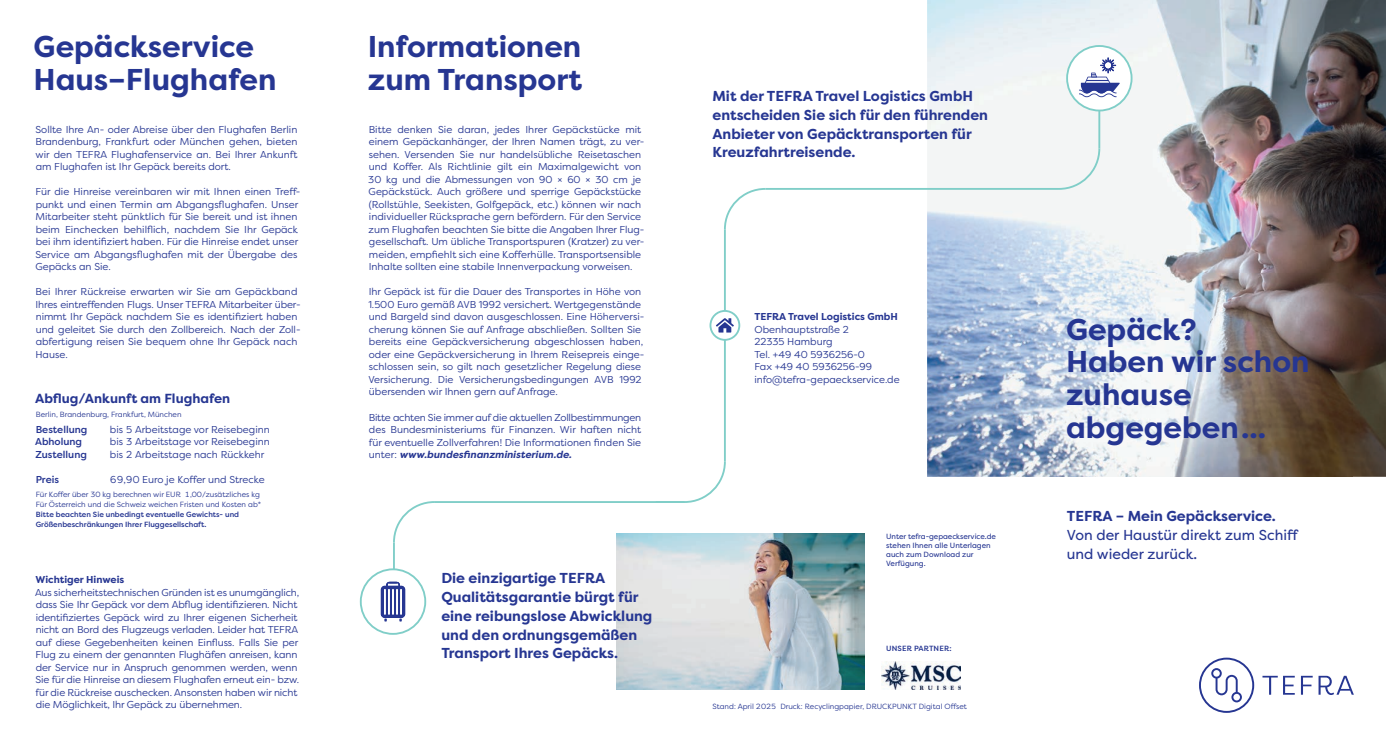
<style>
.page{position:relative;width:1386px;height:745px;background:#fff}
.page>*{position:absolute;margin:0;border:0;box-sizing:border-box;transform-origin:0 0}
.t1{font:700 30px/32.5px "Filson Pro";color:#263692}
.t2{font:700 14.38px/18.8px "Filson Pro";color:#263692}
.t3{font:14.38px/18.8px "Filson Pro";color:#263692}
.t4{font:700 13.12px "Filson Pro";color:#263692}
.t5{font:10px/12.5px "Filson Pro";color:#263692}
.t6{font:700 10px "Filson Pro";color:#263692}
.t7{font:500 10px "Filson Pro";color:#263692}
.t8{font:7.5px/10px "Filson Pro";color:#263692}
.t9{font:500 7.5px/10px "Filson Pro";color:#263692}
.t10{font:7.5px/9px "Filson Pro";color:#263692}
.t11{font:500 7.5px "Filson Pro";letter-spacing:.02em;color:#263692}
.s1{font-weight:700;font-style:italic}
</style>
<div class="page">
<img style="left:616px;top:533px;width:248px;height:156px">
<img style="left:927px;top:0;width:458px;height:476px">
<svg style="left:393px;top:501px;width:43px;height:41px"></svg>
<hr style="left:434px;top:500px;width:250px;height:2px;background:#80cec8">
<hr style="left:393px;top:542px;width:2px;height:34px;background:#80cec8">
<div style="left:361px;top:569px;width:64px;height:64px;background:#fff;border-radius:50%"></div>
<div style="left:360px;top:568px;width:66px;height:66px;border:2px solid #80cec8;border-radius:50%"></div>
<svg style="left:381px;top:581px;width:24px;height:40px"></svg>
<svg style="left:724px;top:188px;width:41px;height:41px"></svg>
<hr style="left:724px;top:229px;width:2px;height:232px;background:#80cec8">
<svg style="left:710px;top:311px;width:29px;height:28px"></svg>
<div style="left:709px;top:310px;width:31px;height:30px;border:2px solid #80cec8;border-radius:50%"></div>
<svg style="left:716px;top:318px;width:18px;height:14px"></svg>
<svg style="left:1262px;top:675px;width:15px;height:19px"></svg>
<svg style="left:1283px;top:675px;width:11px;height:19px"></svg>
<svg style="left:1300px;top:675px;width:12px;height:19px"></svg>
<svg style="left:1318px;top:675px;width:35px;height:19px"></svg>
<svg style="left:1199px;top:657px;width:55px;height:55px"></svg>
<hr style="left:765px;top:188px;width:294px;height:2px;background:#80cec8">
<img style="left:1021px;top:273px;width:331px;height:204px">
<svg style="left:1057px;top:146px;width:44px;height:45px"></svg>
<hr style="left:1098px;top:92px;width:2px;height:56px;background:#80cec8">
<div style="left:1067px;top:46px;width:64px;height:64px;background:#fff;border-radius:50%"></div>
<div style="left:1066px;top:45px;width:66px;height:66px;border:2px solid #80cec8;border-radius:50%"></div>
<svg style="left:1079px;top:57px;width:40px;height:40px"></svg>
<svg style="left:654px;top:459px;width:72px;height:44px"></svg>
<img style="left:881px;top:661px;width:79px;height:28px">
<h1 class="t1" style="left:34px;top:31px;width:244px">Gepäckservice<br>Haus–Flughafen</h1>
<p class="t5" style="left:35px;top:122px;width:263px;text-align:justify">Sollte Ihre An- oder Abreise über den Flughafen Berlin Brandenburg, Frankfurt oder München gehen, bieten wir den TEFRA Flughafenservice an. Bei Ihrer Ankunft am Flughafen ist Ihr Gepäck bereits dort.</p>
<p class="t5" style="left:35px;top:185px;width:267px">Für die Hinreise vereinbaren wir mit Ihnen einen Treff&shy;punkt und einen Termin am Abgangsflughafen. Unser Mitarbeiter steht pünktlich für Sie bereit und ist ihnen beim Einchecken behilflich, nachdem Sie Ihr Gepäck bei ihm identifiziert haben. Für die Hinreise endet unser Service am Abgangsflughafen mit der Übergabe des Gepäcks an Sie.</p>
<p class="t5" style="left:36px;top:285px;width:266px">Bei Ihrer Rückreise erwarten wir Sie am Gepäckband Ihres eintreffenden Flugs. Unser TEFRA Mitarbeiter über&shy;nimmt Ihr Gepäck nachdem Sie es identifiziert haben und geleitet Sie durch den Zollbereich. Nach der Zoll&shy;abfertigung reisen Sie bequem ohne Ihr Gepäck nach Hause.</p>
<h3 class="t4" style="left:35px;top:390px;width:197px">Abflug/Ankunft am Flughafen</h3>
<p class="t8" style="left:36px;top:409px;width:147px">Berlin, Brandenburg, Frankfurt, München</p>
<p class="t7" style="left:36px;top:422px;width:53px">Bestellung</p>
<p class="t5" style="left:110px;top:422px;width:161px">bis 5 Arbeitstage vor Reisebeginn</p>
<p class="t7" style="left:35px;top:434px;width:48px">Abholung</p>
<p class="t5" style="left:110px;top:435px;width:161px">bis 3 Arbeitstage vor Reisebeginn</p>
<p class="t7" style="left:35px;top:447px;width:53px">Zustellung</p>
<p class="t5" style="left:110px;top:447px;width:156px">bis 2 Arbeitstage nach Rückkehr</p>
<p class="t7" style="left:36px;top:472px;width:25px">Preis</p>
<p class="t5" style="left:110px;top:472px;width:156px">69,90 Euro je Koffer und Strecke</p>
<p class="t8" style="left:36px;top:488px;width:227px">Für Koffer über 30 kg berechnen wir EUR 1,00/zusätzliches kg<br>Für Österreich und die Schweiz weichen Fristen und Kosten ab*</p>
<p class="t9" style="left:36px;top:508px;width:205px">Bitte beachten Sie unbedingt eventuelle Gewichts- und<br>Größenbeschränkungen Ihrer Fluggesellschaft.</p>
<p class="t6" style="left:35px;top:573px;width:90px">Wichtiger Hinweis</p>
<p class="t5" style="left:35px;top:585px;width:266px">Aus sicherheitstechnischen Gründen ist es unumgänglich, dass Sie Ihr Gepäck vor dem Abflug identifizieren. Nicht identifiziertes Gepäck wird zu Ihrer eigenen Sicherheit nicht an Bord des Flugzeugs verladen. Leider hat TEFRA auf diese Gegebenheiten keinen Einfluss. Falls Sie per Flug zu einem der genannten Flughäfen anreisen, kann der Service nur in Anspruch genommen werden, wenn Sie für die Hinreise an diesem Flughafen erneut ein- bzw. für die Rückreise auschecken. Ansonsten haben wir nicht die Möglichkeit, Ihr Gepäck zu übernehmen.</p>
<h1 class="t1" style="left:368px;top:31px;width:216px">Informationen zum Transport</h1>
<p class="t5" style="left:368px;top:122px;width:277px">Bitte denken Sie daran, jedes Ihrer Gepäckstücke mit einem Gepäckanhänger, der Ihren Namen trägt, zu ver&shy;sehen. Versenden Sie nur handelsübliche Reisetaschen und Koffer. Als Richtlinie gilt ein Maximalgewicht von 30 kg und die Abmessungen von 90 × 60 × 30 cm je Gepäckstück. Auch größere und sperrige Gepäckstücke (Rollstühle, Seekisten, Golfgepäck, etc.) können wir nach individueller Rücksprache gern befördern. Für den Service zum Flughafen beachten Sie bitte die Angaben Ihrer Flug&shy;gesellschaft. Um übliche Transportspuren (Kratzer) zu ver&shy;meiden, empfiehlt sich eine Kofferhülle. Transportsensible Inhalte sollten eine stabile Innenverpackung vorweisen.</p>
<p class="t5" style="left:368px;top:285px;width:277px">Ihr Gepäck ist für die Dauer des Transportes in Höhe von 1.500 Euro gemäß AVB 1992 versichert. Wertgegenstände und Bargeld sind davon ausgeschlossen. Eine Höherversi&shy;cherung können Sie auf Anfrage abschließen. Sollten Sie bereits eine Gepäckversicherung abgeschlossen haben, oder eine Gepäckversicherung in Ihrem Reisepreis einge&shy;schlossen sein, so gilt nach gesetzlicher Regelung diese Versicherung. Die Versicherungsbedingungen AVB 1992 übersenden wir Ihnen gern auf Anfrage.</p>
<p class="t5" style="left:369px;top:410px;width:274px;text-align:justify">Bitte achten Sie immer auf die aktuellen Zollbestimmungen des Bundesministeriums für Finanzen. Wir haften nicht für eventuelle Zollverfahren! Die Informationen finden Sie unter: <span class="s1">www.bundesfinanzministerium.de.</span></p>
<h2 class="t2" style="left:441px;top:568px;width:213px">Die einzigartige TEFRA<br>Qualitätsgarantie bürgt für eine reibungslose Abwicklung und den ordnungsgemäßen<br>Transport Ihres Gepäcks.</h2>
<h2 class="t2" style="left:712px;top:87px;width:277px">Mit der TEFRA Travel Logistics GmbH entscheiden Sie sich für den führenden Anbieter von Gepäcktransporten für Kreuzfahrtreisende.</h2>
<p class="t6" style="left:754px;top:310px;width:145px">TEFRA Travel Logistics GmbH</p>
<p class="t5" style="left:754px;top:322px;width:147px">Obenhauptstraße 2<br>22335 Hamburg<br>Tel. +49 40 5936256-0<br>Fax +49 40 5936256-99 info@tefra-gepaeckservice.de</p>
<p class="t10" style="left:886px;top:531px;width:111px">Unter tefra-gepaeckservice.de stehen Ihnen alle Unterlagen auch zum Download zur<br>Verfügung.</p>
<p class="t11" style="left:886px;top:642px;width:67px">UNSER PARTNER:</p>
<p class="t8" style="left:712px;top:701px;width:256px">Stand: April 2025 Druck: Recyclingpapier, DRUCKPUNKT Digital Offset</p>
<h1 class="t1" style="left:1066px;top:313px;width:245px">Gepäck?<br>Haben wir schon zuhause abgegeben ...</h1>
<h2 class="t2" style="left:1067px;top:506px;width:210px">TEFRA – Mein Gepäckservice.</h2>
<h2 class="t3" style="left:1067px;top:525px;width:233px">Von der Haustür direkt zum Schiff und wieder zurück.</h2>
</div>
